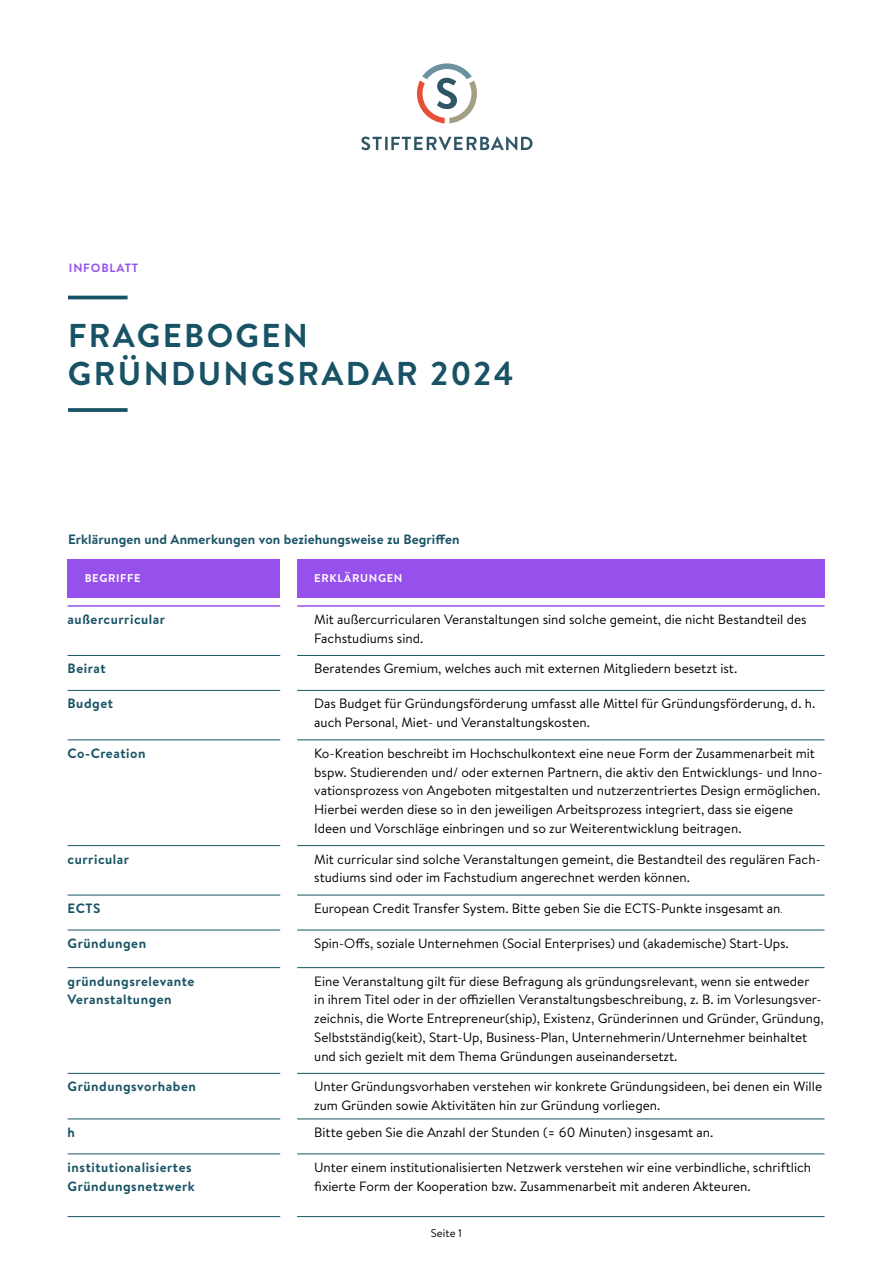
<style>
.page{position:relative;width:893px;height:1263px;background:#fff}
.page>*{position:absolute;margin:0;border:0;box-sizing:border-box;transform-origin:0 0}
.t1{font:700 33px/37.5px "Brandon Text";letter-spacing:.07em;color:#185365}
.t2{font:13.5px/18.8px "Brandon Text";color:#000}
.t3{font:700 13.5px/18.8px "Brandon Text";letter-spacing:.04em;color:#185365}
.t4{font:700 13.5px "Brandon Text";letter-spacing:.01em;color:#185365}
.t5{font:700 12px "Brandon Text";letter-spacing:.07em;color:#9650eb}
.t6{font:700 11.25px "Brandon Text";letter-spacing:.06em;color:#fff}
.t7{font:11.25px "Brandon Text";color:#000}
.s1{font-weight:300;font-size:11.25px}
</style>
<div class="page">
<div style="left:68px;top:559px;width:212px;height:38px;background:#9650eb"></div>
<div style="left:297px;top:559px;width:527px;height:38px;background:#9650eb"></div>
<hr style="left:68px;top:690px;width:212px;height:1px;background:#185365">
<hr style="left:297px;top:690px;width:527px;height:1px;background:#185365">
<hr style="left:68px;top:739px;width:212px;height:1px;background:#185365">
<hr style="left:297px;top:739px;width:527px;height:1px;background:#185365">
<hr style="left:68px;top:845px;width:212px;height:1px;background:#185365">
<hr style="left:297px;top:845px;width:527px;height:1px;background:#185365">
<hr style="left:68px;top:895px;width:212px;height:1px;background:#185365">
<hr style="left:297px;top:895px;width:527px;height:1px;background:#185365">
<hr style="left:68px;top:930px;width:212px;height:1px;background:#185365">
<hr style="left:297px;top:930px;width:527px;height:1px;background:#185365">
<hr style="left:68px;top:967px;width:212px;height:1px;background:#185365">
<hr style="left:297px;top:967px;width:527px;height:1px;background:#185365">
<hr style="left:68px;top:1073px;width:212px;height:1px;background:#185365">
<hr style="left:297px;top:1073px;width:527px;height:1px;background:#185365">
<hr style="left:68px;top:605px;width:212px;height:2px;background:#9650eb">
<hr style="left:297px;top:605px;width:527px;height:2px;background:#9650eb">
<hr style="left:297px;top:655px;width:527px;height:1px;background:#185365">
<hr style="left:68px;top:655px;width:212px;height:1px;background:#185365">
<hr style="left:68px;top:1118px;width:212px;height:1px;background:#185365">
<hr style="left:297px;top:1153px;width:527px;height:1px;background:#185365">
<hr style="left:68px;top:1153px;width:212px;height:1px;background:#185365">
<hr style="left:297px;top:1118px;width:527px;height:1px;background:#185365">
<hr style="left:68px;top:1216px;width:212px;height:1px;background:#185365">
<hr style="left:297px;top:1216px;width:527px;height:1px;background:#185365">
<svg style="left:361px;top:137px;width:171px;height:13px"></svg>
<svg style="left:417px;top:63px;width:60px;height:60px"></svg>
<hr style="left:68px;top:296px;width:60px;height:3px;background:#185365">
<svg style="left:68px;top:408px;width:60px;height:4px"></svg>
<p class="t5" style="left:69px;top:260px;width:71px">INFOBLATT</p>
<h1 class="t1" style="left:68px;top:316px;width:447px">FRAGEBOGEN<br>GRÜNDUNGSRADAR 2024</h1>
<p class="t4" style="left:68px;top:530px;width:393px">Erklärungen und Anmerkungen von beziehungsweise zu Begriffen</p>
<p class="t6" style="left:85px;top:570px;width:57px">BEGRIFFE</p>
<p class="t6" style="left:314px;top:570px;width:90px">ERKLÄRUNGEN</p>
<p class="t3" style="left:68px;top:610px;width:99px">außercurricular</p>
<p class="t2" style="left:314px;top:609px;width:494px">Mit außercurricularen Veranstaltungen sind solche gemeint, die nicht Bestandteil des<br>Fachstudiums sind.</p>
<p class="t3" style="left:68px;top:659px;width:40px">Beirat</p>
<p class="t2" style="left:314px;top:659px;width:425px">Beratendes Gremium, welches auch mit externen Mitgliedern besetzt ist.</p>
<p class="t3" style="left:68px;top:694px;width:47px">Budget</p>
<p class="t2" style="left:314px;top:694px;width:503px">Das Budget für Gründungsförderung umfasst alle Mittel für Gründungsförderung, d. h. auch Personal, Miet- und Veranstaltungskosten.</p>
<p class="t3" style="left:68px;top:743px;width:79px">Co-Creation</p>
<p class="t2" style="left:314px;top:743px;width:510px">Ko-Kreation beschreibt im Hochschulkontext eine neue Form der Zusammenarbeit mit bspw. Studierenden und/ oder externen Partnern, die aktiv den Entwicklungs- und Inno&shy;vationsprozess von Angeboten mitgestalten und nutzerzentriertes Design ermöglichen.<br>Hierbei werden diese so in den jeweiligen Arbeitsprozess integriert, dass sie eigene Ideen und Vorschläge einbringen und so zur Weiterentwicklung beitragen.</p>
<p class="t3" style="left:68px;top:849px;width:63px">curricular</p>
<p class="t2" style="left:314px;top:849px;width:508px">Mit curricular sind solche Veranstaltungen gemeint, die Bestandteil des regulären Fach&shy;studiums sind oder im Fachstudium angerechnet werden können.</p>
<p class="t3" style="left:68px;top:899px;width:35px">ECTS</p>
<p class="t2" style="left:314px;top:898px;width:470px">European Credit Transfer System. Bitte geben Sie die ECTS-Punkte insgesamt an<span class="s1">.</span></p>
<p class="t3" style="left:68px;top:934px;width:80px">Gründungen</p>
<p class="t2" style="left:314px;top:933px;width:476px">Spin-Offs, soziale Unternehmen (Social Enterprises) und (akademische) Start-Ups.</p>
<p class="t3" style="left:68px;top:971px;width:128px">gründungsrelevante<br>Veranstaltungen</p>
<p class="t2" style="left:314px;top:971px;width:511px">Eine Veranstaltung gilt für diese Befragung als gründungsrelevant, wenn sie entweder<br>in ihrem Titel oder in der offiziellen Veranstaltungsbeschreibung, z. B. im Vorlesungsver&shy;zeichnis, die Worte Entrepreneur(ship), Existenz, Gründerinnen und Gründer, Gründung, Selbstständig(keit), Start-Up, Business-Plan, Unternehmerin/Unternehmer beinhaltet und sich gezielt mit dem Thema Gründungen auseinandersetzt.</p>
<p class="t3" style="left:68px;top:1077px;width:130px">Gründungsvorhaben</p>
<p class="t2" style="left:314px;top:1077px;width:509px">Unter Gründungsvorhaben verstehen wir konkrete Gründungsideen, bei denen ein Wille zum Gründen sowie Aktivitäten hin zur Gründung vorliegen.</p>
<p class="t3" style="left:68px;top:1122px;width:9px">h</p>
<p class="t2" style="left:314px;top:1122px;width:401px">Bitte geben Sie die Anzahl der Stunden (= 60 Minuten) insgesamt an.</p>
<p class="t3" style="left:68px;top:1157px;width:129px">institutionalisiertes<br>Gründungsnetzwerk</p>
<p class="t2" style="left:314px;top:1157px;width:498px">Unter einem institutionalisierten Netzwerk verstehen wir eine verbindliche, schriftlich fixierte Form der Kooperation bzw. Zusammenarbeit mit anderen Akteuren.</p>
<p class="t7" style="left:431px;top:1226px;width:33px">Seite 1</p>
</div>
